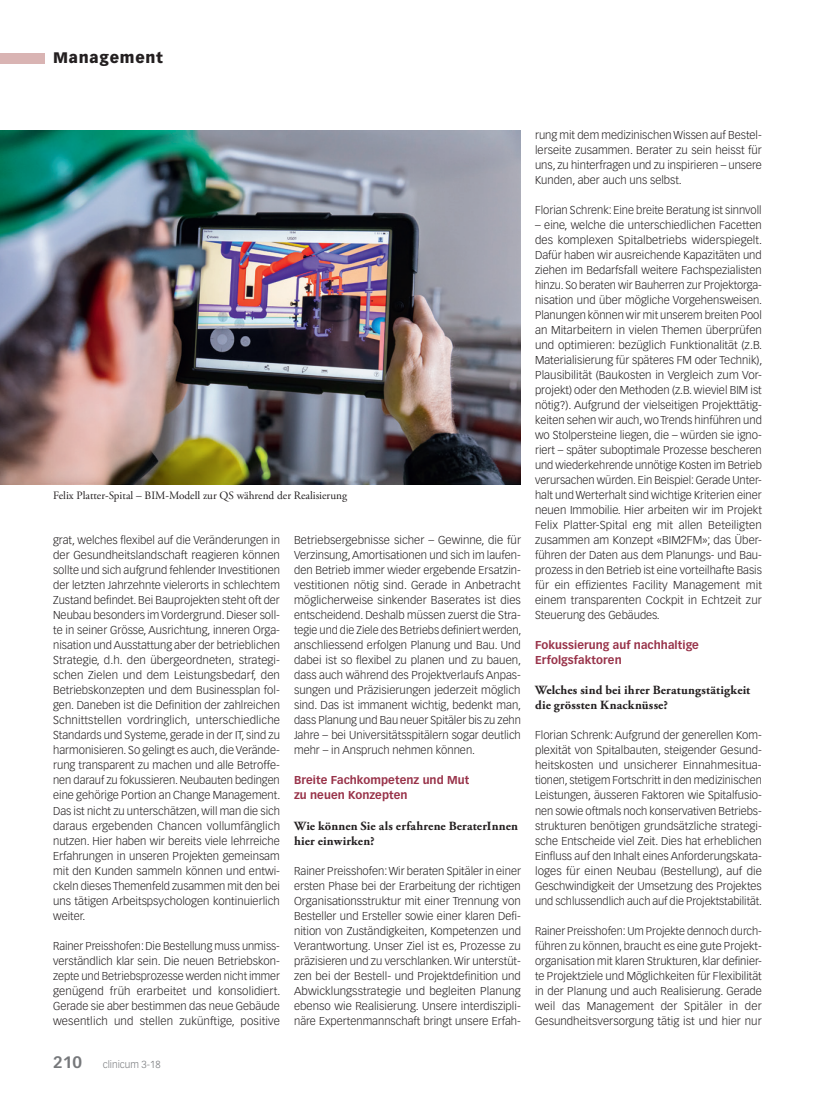
<style>
.page{position:relative;width:815px;height:1099px;background:#fff}
.page>*{position:absolute;margin:0;border:0;box-sizing:border-box;transform-origin:0 0}
.t1{font:900 15px "Vectora LT Std";letter-spacing:.05em;color:#231f20}
.Interviewfragen_ohne{font:700 12.5px/15px "Adobe Garamond Pro";letter-spacing:.01em;color:#231f20}
.Lauftext{font:300 11.25px/15px "Vectora LT Std";color:#231f20;text-align:justify}
.ZT_MM{font:700 11.25px/15px "Vectora LT Std";letter-spacing:.005em;color:#983249}
.Legende{font:11.25px "Adobe Garamond Pro";color:#231f20}
.t2{font:300 10px "Vectora LT Std";color:#76787b}
.s1{font-weight:700;font-size:16.25px}
</style>
<div class="page">
<div style="left:0;top:53px;width:45px;height:10px;background:#d9b4b3"></div>
<img style="left:0;top:130px;width:521px;height:354px">
<h1 class="t1" style="left:53px;top:49px;width:111px">Management</h1>
<p class="Legende" style="left:53px;top:489px;width:296px">Felix Platter-Spital – BIM-Modell zur QS während der Realisierung</p>
<p class="Lauftext" style="left:53px;top:533px;width:229px">grat, welches flexibel auf die Veränderungen in der Gesundheitslandschaft reagieren können sollte und sich aufgrund fehlender Investitionen der letzten Jahrzehnte vielerorts in schlechtem Zustand befindet. Bei Bauprojekten steht oft der Neubau besonders im Vordergrund. Dieser soll&shy;te in seiner Grösse, Ausrichtung, inneren Orga&shy;nisation und Ausstattung aber der betrieblichen Strategie, d.h. den übergeordneten, strategi&shy;schen Zielen und dem Leistungsbedarf, den Betriebskonzepten und dem Businessplan fol&shy;gen. Daneben ist die Definition der zahlreichen Schnittstellen vordringlich, unterschiedliche Standards und Systeme, gerade in der IT, sind zu harmonisieren. So gelingt es auch, die Verände&shy;rung transparent zu machen und alle Betroffe&shy;nen darauf zu fokussieren. Neubauten bedingen eine gehörige Portion an Change Management.<br>Das ist nicht zu unterschätzen, will man die sich daraus ergebenden Chancen vollumfänglich nutzen. Hier haben wir bereits viele lehrreiche Erfahrungen in unseren Projekten gemeinsam mit den Kunden sammeln können und entwi&shy;ckeln dieses Themenfeld zusammen mit den bei uns tätigen Arbeitspsychologen kontinuierlich weiter.</p>
<p class="Lauftext" style="left:53px;top:938px;width:229px">Rainer Preisshofen: Die Bestellung muss unmiss&shy;verständlich klar sein. Die neuen Betriebskon&shy;zepte und Betriebsprozesse werden nicht immer genügend früh erarbeitet und konsolidiert.<br>Gerade sie aber bestimmen das neue Gebäude wesentlich und stellen zukünftige, positive</p>
<p class="t2" style="left:53px;top:1058px;width:109px"><span class="s1">210</span> clinicum 3-18</p>
<p class="Lauftext" style="left:294px;top:533px;width:229px">Betriebsergebnisse sicher – Gewinne, die für Verzinsung, Amortisationen und sich im laufen&shy;den Betrieb immer wieder ergebende Ersatzin&shy;vestitionen nötig sind. Gerade in Anbetracht möglicherweise sinkender Baserates ist dies entscheidend. Deshalb müssen zuerst die Stra&shy;tegie und die Ziele des Betriebs definiert werden, anschliessend erfolgen Planung und Bau. Und dabei ist so flexibel zu planen und zu bauen, dass auch während des Projektverlaufs Anpas&shy;sungen und Präzisierungen jederzeit möglich sind. Das ist immanent wichtig, bedenkt man, dass Planung und Bau neuer Spitäler bis zu zehn Jahre – bei Universitätsspitälern sogar deutlich mehr – in Anspruch nehmen können.</p>
<p class="ZT_MM" style="left:294px;top:773px;width:177px">Breite Fachkompetenz und Mut zu neuen Konzepten</p>
<p class="Interviewfragen_ohne" style="left:294px;top:818px;width:225px">Wie können Sie als erfahrene BeraterInnen hier einwirken?</p>
<p class="Lauftext" style="left:294px;top:863px;width:228px">Rainer Preisshofen: Wir beraten Spitäler in einer ersten Phase bei der Erarbeitung der richtigen Organisationsstruktur mit einer Trennung von Besteller und Ersteller sowie einer klaren Defi&shy;nition von Zuständigkeiten, Kompetenzen und Verantwortung. Unser Ziel ist es, Prozesse zu präzisieren und zu verschlanken. Wir unterstüt&shy;zen bei der Bestell- und Projektdefinition und Abwicklungsstrategie und begleiten Planung ebenso wie Realisierung. Unsere interdiszipli&shy;näre Expertenmannschaft bringt unsere Erfah-</p>
<p class="Lauftext" style="left:535px;top:128px;width:228px">rung mit dem medizinischen Wissen auf Bestel&shy;lerseite zusammen. Berater zu sein heisst für uns, zu hinterfragen und zu inspirieren – unsere Kunden, aber auch uns selbst.</p>
<p class="Lauftext" style="left:535px;top:203px;width:228px">Florian Schrenk: Eine breite Beratung ist sinnvoll</p>
<p class="Lauftext" style="left:535px;top:218px;width:229px">– eine, welche die unterschiedlichen Facetten des komplexen Spitalbetriebs widerspiegelt.<br>Dafür haben wir ausreichende Kapazitäten und ziehen im Bedarfsfall weitere Fachspezialisten hinzu. So beraten wir Bauherren zur Projektorga&shy;nisation und über mögliche Vorgehensweisen.<br>Planungen können wir mit unserem breiten Pool an Mitarbeitern in vielen Themen überprüfen und optimieren: bezüglich Funktionalität (z.B.<br>Materialisierung für späteres FM oder Technik), Plausibilität (Baukosten in Vergleich zum Vor&shy;projekt) oder den Methoden (z.B. wieviel BIM ist nötig?). Aufgrund der vielseitigen Projekttätig&shy;keiten sehen wir auch, wo Trends hinführen und wo Stolpersteine liegen, die – würden sie igno&shy;riert – später suboptimale Prozesse bescheren und wiederkehrende unnötige Kosten im Betrieb verursachen würden. Ein Beispiel: Gerade Unter&shy;halt und Werterhalt sind wichtige Kriterien einer neuen Immobilie. Hier arbeiten wir im Projekt Felix Platter-Spital eng mit allen Beteiligten zusammen am Konzept «BIM2FM»; das Über&shy;führen der Daten aus dem Planungs- und Bau&shy;prozess in den Betrieb ist eine vorteilhafte Basis für ein effizientes Facility Management mit einem transparenten Cockpit in Echtzeit zur Steuerung des Gebäudes.</p>
<p class="ZT_MM" style="left:535px;top:638px;width:165px">Fokussierung auf nachhaltige<br>Erfolgsfaktoren</p>
<p class="Interviewfragen_ohne" style="left:535px;top:683px;width:217px">Welches sind bei ihrer Beratungstätigkeit die grössten Knacknüsse?</p>
<p class="Lauftext" style="left:535px;top:728px;width:229px">Florian Schrenk: Aufgrund der generellen Kom&shy;plexität von Spitalbauten, steigender Gesund&shy;heitskosten und unsicherer Einnahmesitua&shy;tionen, stetigem Fortschritt in den medizinischen Leistungen, äusseren Faktoren wie Spitalfusio&shy;nen sowie oftmals noch konservativen Betriebs&shy;strukturen benötigen grundsätzliche strategi&shy;sche Entscheide viel Zeit. Dies hat erheblichen Einfluss auf den Inhalt eines Anforderungskata&shy;loges für einen Neubau (Bestellung), auf die Geschwindigkeit der Umsetzung des Projektes und schlussendlich auch auf die Projektstabilität.</p>
<p class="Lauftext" style="left:535px;top:923px;width:228px">Rainer Preisshofen: Um Projekte dennoch durch&shy;führen zu können, braucht es eine gute Projekt&shy;organisation mit klaren Strukturen, klar definier&shy;te Projektziele und Möglichkeiten für Flexibilität in der Planung und auch Realisierung. Gerade weil das Management der Spitäler in der Gesundheitsversorgung tätig ist und hier nur</p>
</div>
